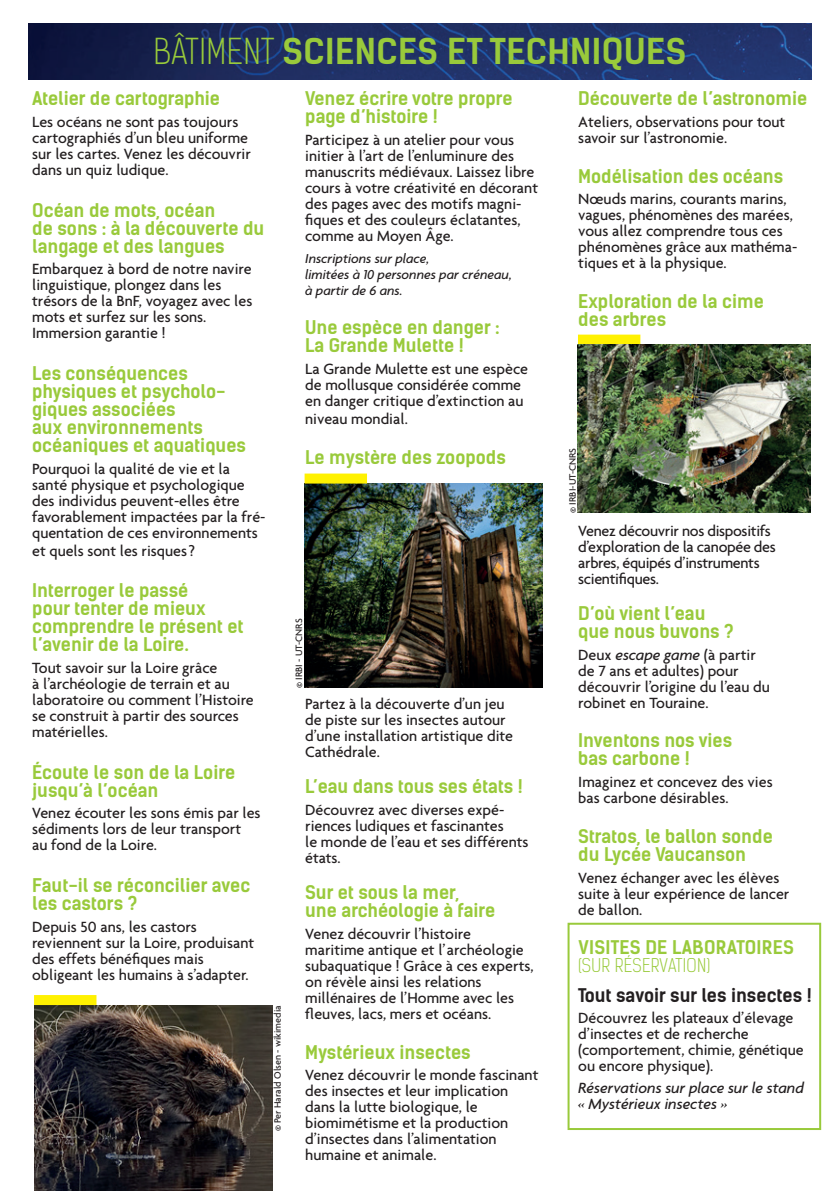
<style>
.page{position:relative;width:840px;height:1191px;background:#fff}
.page>*{position:absolute;margin:0;border:0;box-sizing:border-box;transform-origin:0 0}
.t1{font:700 34px "Kelson Sans";letter-spacing:.015em;color:#99ca3b}
.t2{font:700 18px/18px "Kelson Sans";color:#99ca3b}
.t3{font:700 18px "Kelson Sans";color:#231f20}
.t4{font:300 18px "Kelson Sans";letter-spacing:.015em;color:#99ca3b}
.t5{font:500 16px/16px "Agenda";color:#231f20}
.t6{font:500 16px/16px "Agenda";letter-spacing:-.02em;color:#231f20}
.t7{font:italic 500 16px/16px "Agenda";color:#231f20}
.t8{font:italic 500 14px/16px "Agenda";color:#231f20}
.t9{font:500 10px "Agenda";color:#231f20}
.s1{font-weight:300}
.s2{font-style:italic}
</style>
<div class="page">
<img style="left:28px;top:24px;width:783px;height:55px">
<div style="left:567px;top:922px;width:253px;height:208px;border:2px solid #99ca3b"></div>
<img style="left:34px;top:1005px;width:238px;height:186px">
<img style="left:304px;top:483px;width:238px;height:205px">
<div style="left:34px;top:995px;width:62px;height:10px;background:#fff101"></div>
<div style="left:304px;top:473px;width:63px;height:10px;background:#fff101"></div>
<div style="left:577px;top:334px;width:63px;height:10px;background:#fff101"></div>
<img style="left:577px;top:344px;width:232px;height:168px">
<h1 class="t1" style="left:154px;top:31px;width:534px"><span class="s1">BÂTIMENT</span> SCIENCES ET TECHNIQUES</h1>
<p class="t2" style="left:32px;top:90px;width:189px">Atelier de cartographie</p>
<p class="t5" style="left:32px;top:113px;width:220px">Les océans ne sont pas toujours cartographiés d’un bleu uniforme sur les cartes. Venez les découvrir dans un quiz ludique.</p>
<p class="t2" style="left:32px;top:201px;width:233px">Océan de mots, océan<br>de sons : à la découverte du langage et des langues</p>
<p class="t5" style="left:32px;top:261px;width:221px">Embarquez à bord de notre navire linguistique, plongez dans les trésors de la BnF, voyagez avec les mots et surfez sur les sons.<br>Immersion garantie !</p>
<p class="t2" style="left:32px;top:364px;width:215px">Les conséquences physiques et psycholo&shy;giques associées<br>aux environnements océaniques et aquatiques</p>
<p class="t5" style="left:32px;top:460px;width:235px">Pourquoi la qualité de vie et la santé physique et psychologique des individus peuvent-elles être favorablement impactées par la fré&shy;quentation de ces environnements</p>
<p class="t5" style="left:32px;top:542px;width:164px">et quels sont les risques ?</p>
<p class="t2" style="left:32px;top:582px;width:213px">Interroger le passé<br>pour tenter de mieux comprendre le présent et l’avenir de la Loire.</p>
<p class="t5" style="left:32px;top:659px;width:223px">Tout savoir sur la Loire grâce<br>à l’archéologie de terrain et au laboratoire ou comment l’Histoire se construit à partir des sources matérielles.</p>
<p class="t2" style="left:32px;top:763px;width:204px">Écoute le son de la Loire jusqu’à l’océan</p>
<p class="t5" style="left:32px;top:805px;width:230px">Venez écouter les sons émis par les sédiments lors de leur transport au fond de la Loire.</p>
<p class="t2" style="left:32px;top:876px;width:220px">Faut-il se réconcilier avec les castors ?</p>
<p class="t5" style="left:32px;top:918px;width:224px">Depuis 50 ans, les castors reviennent sur la Loire, produisant des effets bénéfiques mais obligeant les humains à s’adapter.</p>
<p class="t2" style="left:305px;top:90px;width:209px">Venez écrire votre propre page d’histoire !</p>
<p class="t5" style="left:305px;top:131px;width:234px">Participez à un atelier pour vous initier à l’art de l’enluminure des manuscrits médiévaux. Laissez libre cours à votre créativité en décorant des pages avec des motifs magni&shy;fiques et des couleurs éclatantes, comme au Moyen Âge.</p>
<p class="t8" style="left:305px;top:250px;width:208px">Inscriptions sur place,<br>limitées à 10 personnes par créneau, à partir de 6 ans.</p>
<p class="t2" style="left:305px;top:319px;width:196px">Une espèce en danger :<br>La Grande Mulette !</p>
<p class="t5" style="left:305px;top:360px;width:224px">La Grande Mulette est une espèce de mollusque considérée comme en danger critique d’extinction au</p>
<p class="t5" style="left:305px;top:410px;width:104px">niveau mondial.</p>
<p class="t2" style="left:305px;top:448px;width:202px">Le mystère des zoopods</p>
<p class="t2" style="left:578px;top:90px;width:230px">Découverte de l’astronomie</p>
<p class="t5" style="left:578px;top:113px;width:208px">Ateliers, observations pour tout savoir sur l’astronomie.</p>
<p class="t2" style="left:578px;top:167px;width:206px">Modélisation des océans</p>
<p class="t5" style="left:578px;top:191px;width:220px">Nœuds marins, courants marins, vagues, phénomènes des marées, vous allez comprendre tous ces phénomènes grâce aux mathéma&shy;tiques et à la physique.</p>
<p class="t2" style="left:578px;top:292px;width:187px">Exploration de la cime des arbres</p>
<p class="t9" style="left:566px;top:513px;width:67px;rotate:-90deg">© IRBI-UT-CNRS</p>
<p class="t6" style="left:578px;top:522px;width:199px">Venez découvrir nos dispositifs d’exploration de la canopée des arbres, équipés d’instruments scientifiques.</p>
<p class="t2" style="left:578px;top:604px;width:157px">D’où vient l’eau que nous buvons ?</p>
<p class="t5" style="left:578px;top:646px;width:193px">Deux <span class="s2">escape game</span> (à partir de 7 ans et adultes) pour découvrir l’origine du l’eau du robinet en Touraine.</p>
<p class="t2" style="left:578px;top:732px;width:155px">Inventons nos vies bas carbone !</p>
<p class="t5" style="left:578px;top:773px;width:196px">Imaginez et concevez des vies bas carbone désirables.</p>
<p class="t2" style="left:578px;top:827px;width:196px">Stratos, le ballon sonde du Lycée Vaucanson</p>
<p class="t5" style="left:578px;top:869px;width:212px">Venez échanger avec les élèves suite à leur expérience de lancer de ballon.</p>
<p class="t2" style="left:578px;top:938px;width:217px">VISITES DE LABORATOIRES</p>
<p class="t4" style="left:578px;top:954px;width:133px">(SUR RÉSERVATION)</p>
<p class="t3" style="left:578px;top:983px;width:235px">Tout savoir sur les insectes !</p>
<p class="t5" style="left:578px;top:1009px;width:227px">Découvrez les plateaux d’élevage d’insectes et de recherche (comportement, chimie, génétique ou encore physique).</p>
<p class="t7" style="left:578px;top:1079px;width:227px">Réservations sur place sur le stand « Mystérieux insectes »</p>
<p class="t9" style="left:292px;top:688px;width:71px;rotate:-90deg">© IRBI - UT-CNRS</p>
<p class="t5" style="left:305px;top:696px;width:209px">Partez à la découverte d’un jeu de piste sur les insectes autour d’une installation artistique dite<br>Cathédrale.</p>
<p class="t2" style="left:305px;top:778px;width:219px">L’eau dans tous ses états !</p>
<p class="t5" style="left:305px;top:801px;width:225px">Découvrez avec diverses expé&shy;riences ludiques et fascinantes<br>le monde de l’eau et ses différents états.</p>
<p class="t2" style="left:305px;top:883px;width:191px">Sur et sous la mer, une archéologie à faire</p>
<p class="t5" style="left:305px;top:925px;width:230px">Venez découvrir l’histoire maritime antique et l’ archéologie subaquatique ! Grâce à ces experts, on révèle ainsi les relations millénaires de l’Homme avec les fleuves, lacs, mers et océans.</p>
<p class="t2" style="left:305px;top:1043px;width:167px">Mystérieux insectes</p>
<p class="t5" style="left:305px;top:1066px;width:235px">Venez découvrir le monde fascinant des insectes et leur implication dans la lutte biologique, le biomimétisme et la production d’insectes dans l’alimentation humaine et animale.</p>
<p class="t9" style="left:271px;top:1131px;width:127px;rotate:-90deg">© Per Harald Olsen - wikimedia</p>
</div>
